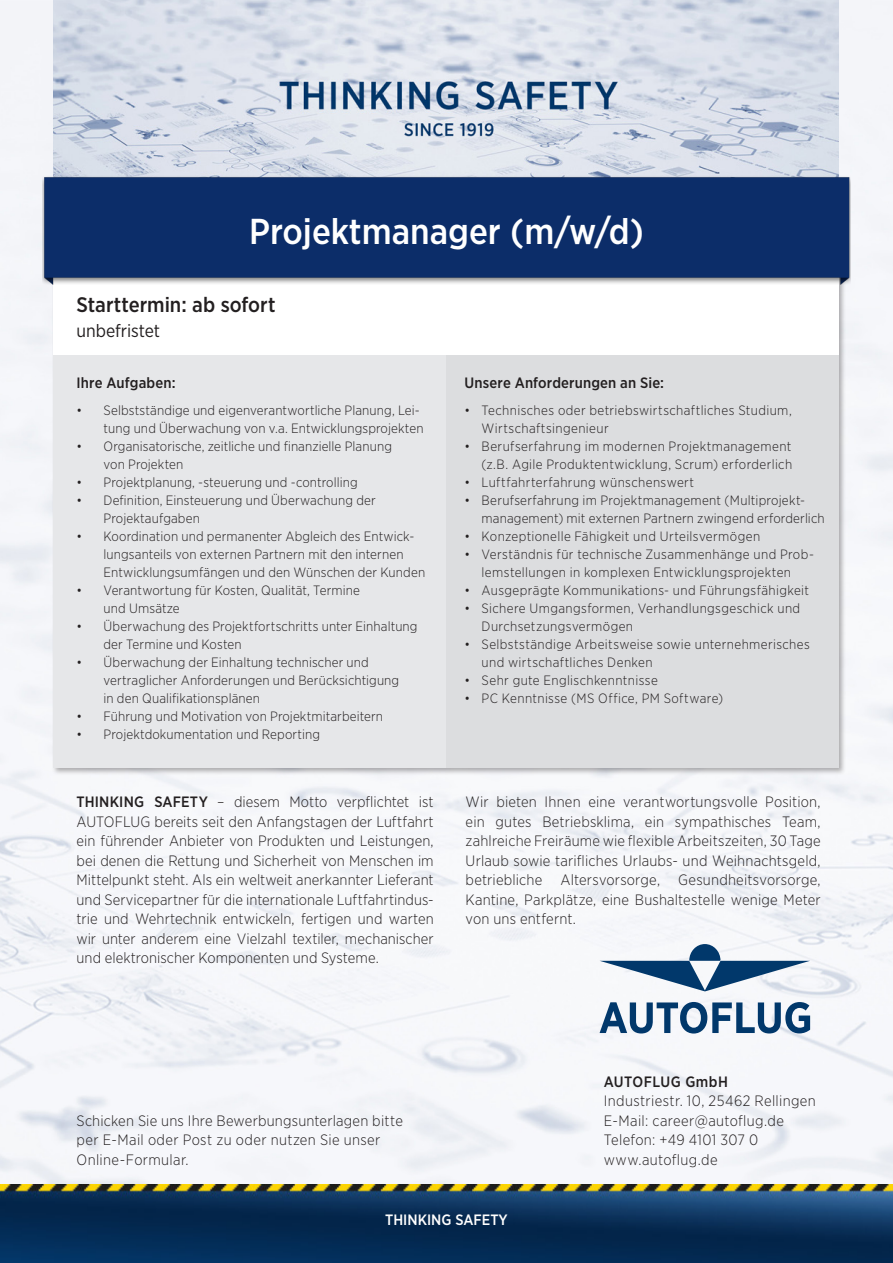
<style>
.page{position:relative;width:893px;height:1263px;background:#fff}
.page>*{position:absolute;margin:0;border:0;box-sizing:border-box;transform-origin:0 0}
.t1{font:500 36px "Gotham Narrow";color:#fff}
.t2{font:500 21px "Gotham Narrow";color:#231f20}
.t3{font:18px "Gotham Narrow";letter-spacing:-.005em;color:#231f20}
.t4{font:300 15px/19.5px "Gotham Narrow";letter-spacing:.015em;color:#231f20;text-align:justify}
.t5{font:500 15px "Gotham Narrow";letter-spacing:.01em;color:#231f20}
.t6{font:500 15px "Gotham Narrow";color:#fff}
.t7{font:500 15px "Gotham Narrow";letter-spacing:.03em;color:#231f20}
.t8{font:300 13.5px/18px "Gotham Narrow";letter-spacing:.01em;color:#231f20}
.t9{font:300 13.5px/18px "Gotham Narrow";letter-spacing:.03em;color:#231f20}
.s1{font-weight:500}
</style>
<div class="page">
<img style="left:0;top:0;width:893px;height:1184px">
<div style="left:51px;top:228px;width:795px;height:547px;background:#231f20;opacity:.35"></div>
<div style="left:53px;top:230px;width:786px;height:538px;background:#fff"></div>
<div style="left:54px;top:355px;width:392px;height:413px;background:#e6e7e9"></div>
<div style="left:446px;top:355px;width:393px;height:413px;background:#dcdddf"></div>
<img style="left:53px;top:0;width:786px;height:175px">
<img style="left:43px;top:175px;width:807px;height:111px">
<img style="left:0;top:1184px;width:893px;height:79px">
<svg style="left:600px;top:1002px;width:210px;height:31px"></svg>
<svg style="left:600px;top:944px;width:210px;height:47px"></svg>
<h1 class="t1" style="left:249px;top:208px;width:396px">Projektmanager (m/w/d)</h1>
<h2 class="t2" style="left:77px;top:291px;width:200px">Starttermin: ab sofort</h2>
<p class="t3" style="left:77px;top:320px;width:85px">unbefristet</p>
<p class="t5" style="left:77px;top:374px;width:101px">Ihre Aufgaben:</p>
<p class="t8" style="left:77px;top:401px;width:348px;text-align:right">• Selbstständige und eigenverantwortliche Planung, Lei&shy;tung und Überwachung von v.a. Entwicklungsprojekten</p>
<p class="t8" style="left:104px;top:437px;width:290px;text-indent:-27px">• Organisatorische, zeitliche und finanzielle Planung von Projekten</p>
<p class="t8" style="left:77px;top:473px;width:283px">• Projektplanung, -steuerung und -controlling</p>
<p class="t8" style="left:104px;top:491px;width:274px;text-indent:-27px">• Definition, Einsteuerung und Überwachung der<br>Projektaufgaben</p>
<p class="t8" style="left:104px;top:527px;width:323px;text-indent:-27px">• Koordination und permanenter Abgleich des Entwick&shy;lungsanteils von externen Partnern mit den internen<br>Entwicklungsumfängen und den Wünschen der Kunden</p>
<p class="t8" style="left:104px;top:581px;width:258px;text-indent:-27px">• Verantwortung für Kosten, Qualität, Termine und Umsätze</p>
<p class="t8" style="left:104px;top:617px;width:316px;text-indent:-27px">• Überwachung des Projektfortschritts unter Einhaltung der Termine und Kosten</p>
<p class="t8" style="left:104px;top:653px;width:297px;text-indent:-27px">• Überwachung der Einhaltung technischer und vertraglicher Anforderungen und Berücksichtigung in den Qualifikationsplänen</p>
<p class="t8" style="left:77px;top:707px;width:308px">• Führung und Motivation von Projektmitarbeitern</p>
<p class="t8" style="left:77px;top:725px;width:245px">• Projektdokumentation und Reporting</p>
<p class="t4" style="left:77px;top:792px;width:359px"><span class="s1">THINKING SAFETY</span> – diesem Motto verpflichtet ist AUTOFLUG bereits seit den Anfangstagen der Luftfahrt ein führender Anbieter von Produkten und Leistungen, bei denen die Rettung und Sicherheit von Menschen im Mittelpunkt steht. Als ein weltweit anerkannter Lieferant und Servicepartner für die internationale Luftfahrtindus&shy;trie und Wehrtechnik entwickeln, fertigen und warten wir unter anderem eine Vielzahl textiler, mechanischer und elektronischer Komponenten und Systeme.</p>
<p class="t5" style="left:465px;top:374px;width:201px">Unsere Anforderungen an Sie:</p>
<p class="t8" style="left:482px;top:401px;width:312px;text-indent:-17px">• Technisches oder betriebswirtschaftliches Studium,<br>Wirtschaftsingenieur</p>
<p class="t9" style="left:465px;top:437px;width:329px;text-align:right">• Berufserfahrung im modernen Projektmanagement (z.B. Agile Produktentwicklung, Scrum) erforderlich</p>
<p class="t9" style="left:465px;top:473px;width:231px">• Luftfahrterfahrung wünschenswert</p>
<p class="t8" style="left:482px;top:491px;width:345px;text-indent:-17px">• Berufserfahrung im Projektmanagement (Multiprojekt&shy;management) mit externen Partnern zwingend erforderlich</p>
<p class="t9" style="left:465px;top:527px;width:297px">• Konzeptionelle Fähigkeit und Urteilsvermögen</p>
<p class="t9" style="left:465px;top:545px;width:351px;text-align:center">• Verständnis für technische Zusammenhänge und Prob&shy;lemstellungen in komplexen Entwicklungsprojekten</p>
<p class="t9" style="left:465px;top:581px;width:346px">• Ausgeprägte Kommunikations- und Führungsfähigkeit</p>
<p class="t9" style="left:482px;top:599px;width:320px;text-indent:-17px">• Sichere Umgangsformen, Verhandlungsgeschick und<br>Durchsetzungsvermögen</p>
<p class="t9" style="left:482px;top:635px;width:330px;text-indent:-17px">• Selbstständige Arbeitsweise sowie unternehmerisches und wirtschaftliches Denken</p>
<p class="t8" style="left:465px;top:671px;width:195px">• Sehr gute Englischkenntnisse</p>
<p class="t9" style="left:465px;top:689px;width:260px">• PC Kenntnisse (MS Office, PM Software)</p>
<p class="t4" style="left:466px;top:792px;width:357px">Wir bieten Ihnen eine verantwortungsvolle Position, ein gutes Betriebsklima, ein sympathisches Team, zahlreiche Freiräume wie flexible Arbeitszeiten, 30 Tage Urlaub sowie tarifliches Urlaubs- und Weihnachtsgeld, betriebliche Altersvorsorge, Gesundheitsvorsorge, Kantine, Parkplätze, eine Bushaltestelle wenige Meter von uns entfernt.</p>
<p class="t4" style="left:77px;top:1110px;width:328px;text-align:left">Schicken Sie uns Ihre Bewerbungsunterlagen bitte per E-Mail oder Post zu oder nutzen Sie unser<br>Online-Formular.</p>
<p class="t7" style="left:604px;top:1072px;width:126px">AUTOFLUG GmbH</p>
<p class="t4" style="left:604px;top:1091px;width:214px;text-align:left">Industriestr. 10, 25462 Rellingen<br>E-Mail: career@autoflug.de<br>Telefon: +49 4101 307 0 www.autoflug.de</p>
<p class="t6" style="left:385px;top:1210px;width:124px">THINKING SAFETY</p>
</div>
